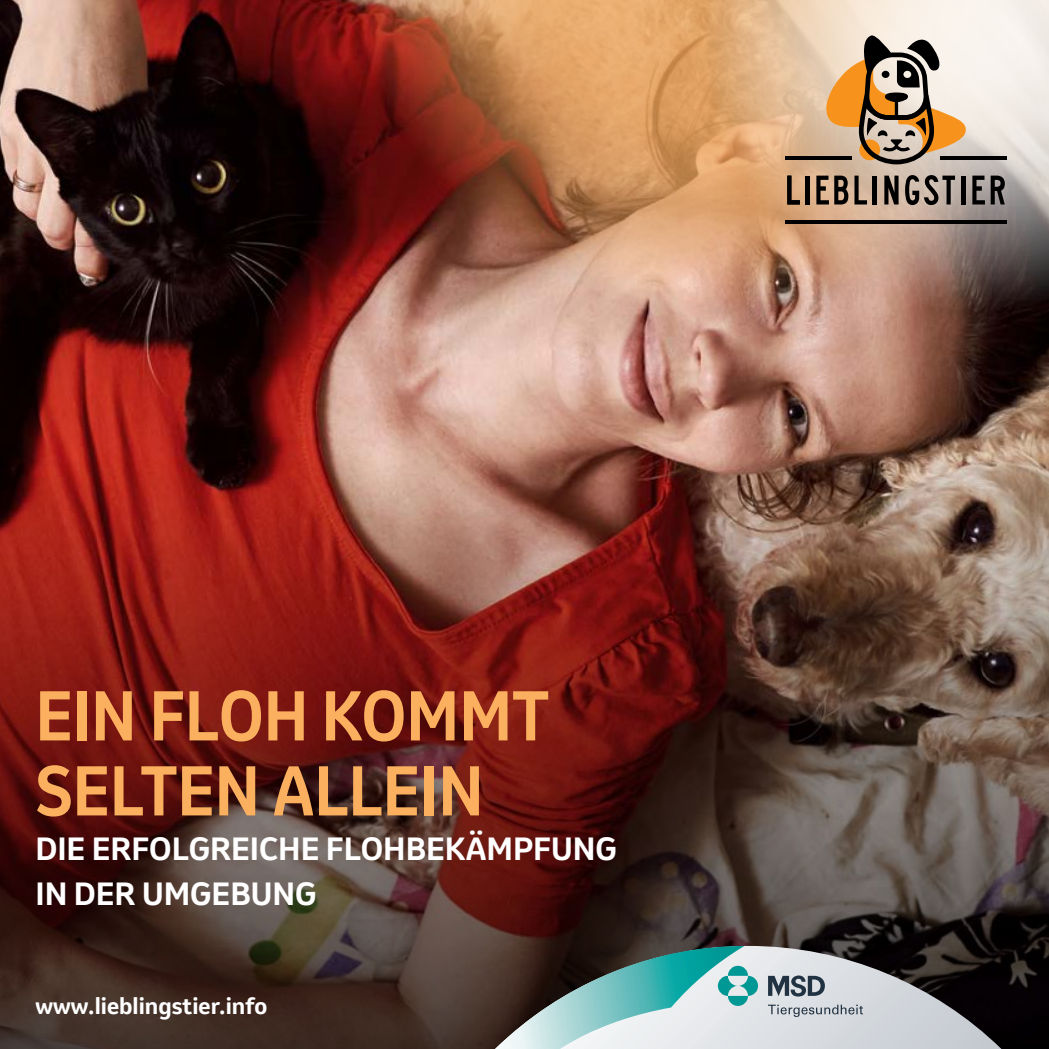
<style>
.page{position:relative;width:1049px;height:1049px;background:#fff}
.page>*{position:absolute;margin:0;border:0;box-sizing:border-box;transform-origin:0 0}
.t1{font:700 65px/75px "Invention";color:#fab05f;scale:.92 1}
.t2{font:700 30px/45px "Invention";color:#fff}
.t3{font:700 22.5px "Invention";color:#fff}
</style>
<div class="page">
<img style="left:0;top:0;width:1049px;height:461px">
<svg style="left:344px;top:0;width:359px;height:312px;background:#b06e4d"></svg>
<img style="left:703px;top:0;width:346px;height:312px">
<img style="left:0;top:461px;width:1049px;height:588px">
<hr style="left:785px;top:220px;width:222px;height:4px;background:#000001">
<hr style="left:785px;top:156px;width:67px;height:4px;background:#000001">
<hr style="left:940px;top:156px;width:67px;height:4px;background:#000001">
<svg style="left:825px;top:35px;width:141px;height:129px;background:#b99c7b"></svg>
<hr style="left:872px;top:176px;width:4px;height:28px;background:#000001">
<svg style="left:854px;top:176px;width:13px;height:28px"></svg>
<hr style="left:961px;top:176px;width:4px;height:28px;background:#000001">
<svg style="left:972px;top:176px;width:13px;height:28px"></svg>
<svg style="left:991px;top:176px;width:14px;height:28px"></svg>
<svg style="left:884px;top:176px;width:14px;height:28px"></svg>
<svg style="left:905px;top:175px;width:50px;height:30px"></svg>
<hr style="left:805px;top:176px;width:4px;height:28px;background:#000001">
<svg style="left:787px;top:176px;width:13px;height:28px"></svg>
<svg style="left:816px;top:176px;width:32px;height:28px"></svg>
<svg style="left:758px;top:946px;width:243px;height:103px;background:#909194"></svg>
<svg style="left:495px;top:946px;width:263px;height:103px;background:#819e9c"></svg>
<svg style="left:768px;top:975px;width:57px;height:21px"></svg>
<svg style="left:768px;top:1004px;width:95px;height:13px"></svg>
<h1 class="t1" style="left:35px;top:679px;width:560px">EIN FLOH KOMMT<br>SELTEN ALLEIN</h1>
<p class="t2" style="left:35px;top:827px;width:583px">DIE ERFOLGREICHE FLOHBEKÄMPFUNG<br>IN DER UMGEBUNG</p>
<p class="t3" style="left:35px;top:989px;width:233px">www.lieblingstier.info</p>
</div>
